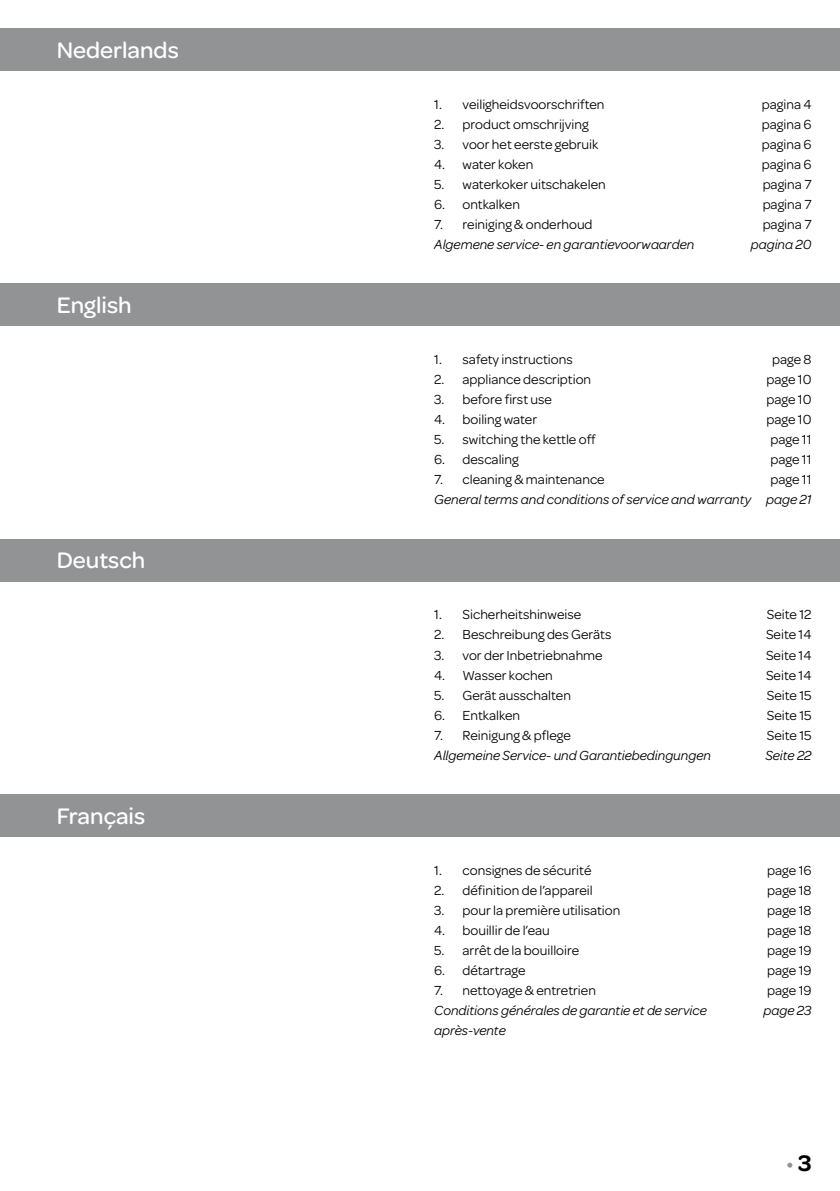
<style>
.page{position:relative;width:840px;height:1191px;background:#fff}
.page>*{position:absolute;margin:0;border:0;box-sizing:border-box;transform-origin:0 0}
.t1{font:500 24px "Omnes";color:#fff}
.t2{font:24px "Omnes";color:#929395}
.t3{font:14px "Omnes";color:#000}
.t4{font:italic 14px "Omnes";color:#000}
.s1{font-weight:600;color:#000}
</style>
<div class="page">
<div style="left:0;top:28px;width:839px;height:43px;background:#929395"></div>
<div style="left:0;top:283px;width:839px;height:43px;background:#929395"></div>
<div style="left:0;top:539px;width:839px;height:42px;background:#929395"></div>
<div style="left:0;top:794px;width:839px;height:42px;background:#929395"></div>
<h1 class="t1" style="left:57px;top:33px;width:123px">Nederlands</h1>
<h1 class="t1" style="left:57px;top:288px;width:76px">English</h1>
<h1 class="t1" style="left:57px;top:544px;width:90px">Deutsch</h1>
<h1 class="t1" style="left:57px;top:799px;width:90px">Français</h1>
<p class="t3" style="left:434px;top:95px;width:172px">1. veiligheidsvoorschriften</p>
<p class="t3" style="left:761px;top:95px;width:51px">pagina 4</p>
<p class="t3" style="left:434px;top:115px;width:156px">2. product omschrijving</p>
<p class="t3" style="left:761px;top:115px;width:51px">pagina 6</p>
<p class="t3" style="left:434px;top:135px;width:165px">3. voor het eerste gebruik</p>
<p class="t3" style="left:761px;top:135px;width:51px">pagina 6</p>
<p class="t3" style="left:434px;top:155px;width:101px">4. water koken</p>
<p class="t3" style="left:761px;top:155px;width:51px">pagina 6</p>
<p class="t3" style="left:434px;top:175px;width:173px">5. waterkoker uitschakelen</p>
<p class="t3" style="left:762px;top:175px;width:50px">pagina 7</p>
<p class="t3" style="left:434px;top:195px;width:87px">6. ontkalken</p>
<p class="t3" style="left:762px;top:195px;width:50px">pagina 7</p>
<p class="t3" style="left:434px;top:215px;width:160px">7. reiniging &amp; onderhoud</p>
<p class="t3" style="left:762px;top:215px;width:50px">pagina 7</p>
<p class="t4" style="left:434px;top:235px;width:261px">Algemene service- en garantievoorwaarden</p>
<p class="t4" style="left:750px;top:235px;width:62px">pagina 20</p>
<p class="t3" style="left:434px;top:350px;width:140px">1. safety instructions</p>
<p class="t3" style="left:771px;top:350px;width:41px">page 8</p>
<p class="t3" style="left:434px;top:370px;width:158px">2. appliance description</p>
<p class="t3" style="left:766px;top:370px;width:47px">page 10</p>
<p class="t3" style="left:434px;top:390px;width:119px">3. before first use</p>
<p class="t3" style="left:766px;top:390px;width:47px">page 10</p>
<p class="t3" style="left:434px;top:410px;width:104px">4. boiling water</p>
<p class="t3" style="left:766px;top:410px;width:47px">page 10</p>
<p class="t3" style="left:434px;top:430px;width:163px">5. switching the kettle off</p>
<p class="t3" style="left:770px;top:430px;width:43px">page 11</p>
<p class="t3" style="left:434px;top:450px;width:86px">6. descaling</p>
<p class="t3" style="left:770px;top:450px;width:43px">page 11</p>
<p class="t3" style="left:434px;top:470px;width:172px">7. cleaning &amp; maintenance</p>
<p class="t3" style="left:770px;top:470px;width:43px">page 11</p>
<p class="t4" style="left:434px;top:490px;width:379px">General terms and conditions of service and warranty page 21</p>
<p class="t3" style="left:434px;top:605px;width:148px">1. Sicherheitshinweise</p>
<p class="t3" style="left:766px;top:605px;width:46px">Seite 12</p>
<p class="t3" style="left:434px;top:625px;width:179px">2. Beschreibung des Geräts</p>
<p class="t3" style="left:765px;top:625px;width:47px">Seite 14</p>
<p class="t3" style="left:434px;top:645px;width:170px">3. vor der Inbetriebnahme</p>
<p class="t3" style="left:765px;top:645px;width:47px">Seite 14</p>
<p class="t3" style="left:434px;top:665px;width:120px">4. Wasser kochen</p>
<p class="t3" style="left:765px;top:665px;width:47px">Seite 14</p>
<p class="t3" style="left:434px;top:685px;width:138px">5. Gerät ausschalten</p>
<p class="t3" style="left:766px;top:685px;width:46px">Seite 15</p>
<p class="t3" style="left:434px;top:705px;width:87px">6. Entkalken</p>
<p class="t3" style="left:766px;top:705px;width:46px">Seite 15</p>
<p class="t3" style="left:434px;top:725px;width:138px">7. Reinigung &amp; pflege</p>
<p class="t3" style="left:766px;top:725px;width:46px">Seite 15</p>
<p class="t4" style="left:434px;top:745px;width:278px">Allgemeine Service- und Garantiebedingungen</p>
<p class="t4" style="left:765px;top:745px;width:48px">Seite 22</p>
<p class="t3" style="left:434px;top:860px;width:159px">1. consignes de sécurité</p>
<p class="t3" style="left:766px;top:860px;width:46px">page 16</p>
<p class="t3" style="left:434px;top:880px;width:160px">2. définition de l’appareil</p>
<p class="t3" style="left:766px;top:880px;width:46px">page 18</p>
<p class="t3" style="left:434px;top:900px;width:187px">3. pour la première utilisation</p>
<p class="t3" style="left:766px;top:900px;width:46px">page 18</p>
<p class="t3" style="left:434px;top:920px;width:117px">4. bouillir de l’eau</p>
<p class="t3" style="left:766px;top:920px;width:46px">page 18</p>
<p class="t3" style="left:434px;top:940px;width:146px">5. arrêt de la bouilloire</p>
<p class="t3" style="left:766px;top:940px;width:46px">page 19</p>
<p class="t3" style="left:434px;top:960px;width:93px">6. détartrage</p>
<p class="t3" style="left:766px;top:960px;width:46px">page 19</p>
<p class="t3" style="left:434px;top:980px;width:163px">7. nettoyage &amp; entretrien</p>
<p class="t3" style="left:766px;top:980px;width:46px">page 19</p>
<p class="t4" style="left:434px;top:1000px;width:274px">Conditions générales de garantie et de service</p>
<p class="t4" style="left:763px;top:1000px;width:50px">page 23</p>
<p class="t4" style="left:434px;top:1021px;width:73px">après-vente</p>
<h1 class="t2" style="left:785px;top:1146px;width:27px">•<span class="s1">3</span></h1>
</div>
